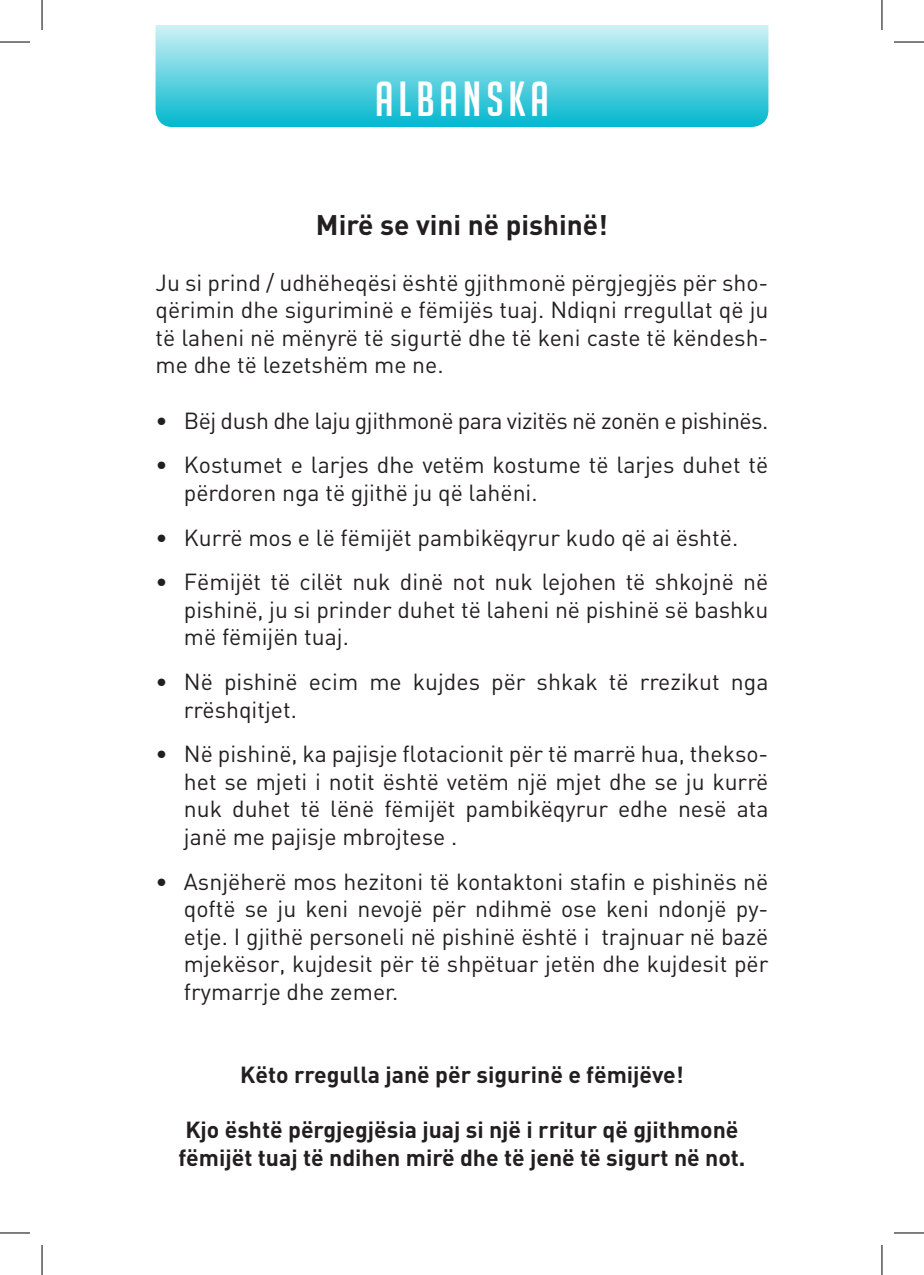
<style>
.page{position:relative;width:924px;height:1275px;background:#fff}
.page>*{position:absolute;margin:0;border:0;box-sizing:border-box;transform-origin:0 0}
.t1{font:48px "Big Noodle Titling";letter-spacing:.1em;color:#fff}
.t2{font:700 28px "DIN";color:#231f20}
.t3{font:23px/27.6px "DIN";color:#231f20;text-align:justify}
.t4{font:700 23px/27.6px "DIN";color:#231f20}
.t5{font:23px "DIN";letter-spacing:-.02em;color:#231f20}
</style>
<div class="page">
<svg style="left:155px;top:25px;width:613px;height:102px;background:#69d4e1"></svg>
<hr style="left:0;top:42px;width:30px;height:1px;background:#000">
<hr style="left:893px;top:42px;width:30px;height:1px;background:#000">
<hr style="left:0;top:1232px;width:30px;height:1px;background:#000">
<hr style="left:893px;top:1232px;width:30px;height:1px;background:#000">
<hr style="left:42px;top:0;width:1px;height:30px;background:#000">
<hr style="left:42px;top:1245px;width:1px;height:30px;background:#000">
<hr style="left:881px;top:0;width:1px;height:30px;background:#000">
<hr style="left:881px;top:1245px;width:1px;height:30px;background:#000">
<h1 class="t1" style="left:375px;top:73px;width:175px">ALBANSKA</h1>
<p class="t2" style="left:316px;top:207px;width:293px">Mirë se vini në pishinë!</p>
<p class="t3" style="left:155px;top:268px;width:614px">Ju si prind / udhëheqësi është gjithmonë përgjegjës për sho&shy;qërimin dhe siguriminë e fëmijës tuaj. Ndiqni rregullat që ju të laheni në mënyrë të sigurtë dhe të keni caste të këndesh&shy;me dhe të lezetshëm me ne.</p>
<p class="t5" style="left:155px;top:406px;width:614px">• Bëj dush dhe laju gjithmonë para vizitës në zonën e pishinës.</p>
<p class="t3" style="left:184px;top:451px;width:585px;text-indent:-28px">• Kostumet e larjes dhe vetëm kostume të larjes duhet të përdoren nga të gjithë ju që lahëni.</p>
<p class="t3" style="left:155px;top:523px;width:584px">• Kurrë mos e lë fëmijët pambikëqyrur kudo që ai është.</p>
<p class="t3" style="left:184px;top:567px;width:585px;text-indent:-28px">• Fëmijët të cilët nuk dinë not nuk lejohen të shkojnë në pishinë, ju si prinder duhet të laheni në pishinë së bashku më fëmijën tuaj.</p>
<p class="t3" style="left:184px;top:667px;width:585px;text-indent:-28px">• Në pishinë ecim me kujdes për shkak të rrezikut nga rrëshqitjet.</p>
<p class="t3" style="left:184px;top:739px;width:585px;text-indent:-28px">• Në pishinë, ka pajisje flotacionit për të marrë hua, thekso&shy;het se mjeti i notit është vetëm një mjet dhe se ju kurrë nuk duhet të lënë fëmijët pambikëqyrur edhe nesë ata janë me pajisje mbrojtese .</p>
<p class="t3" style="left:184px;top:867px;width:585px;text-indent:-28px">• Asnjëherë mos hezitoni të kontaktoni stafin e pishinës në qoftë se ju keni nevojë për ndihmë ose keni ndonjë py&shy;etje. I gjithë personeli në pishinë është i trajnuar në bazë mjekësor, kujdesit për të shpëtuar jetën dhe kujdesit për frymarrje dhe zemer.</p>
<p class="t4" style="left:240px;top:1059px;width:445px">Këto rregulla janë për sigurinë e fëmijëve!</p>
<p class="t4" style="left:178px;top:1115px;width:568px">Kjo është përgjegjësia juaj si një i rritur që gjithmonë fëmijët tuaj të ndihen mirë dhe të jenë të sigurt në not.</p>
</div>
